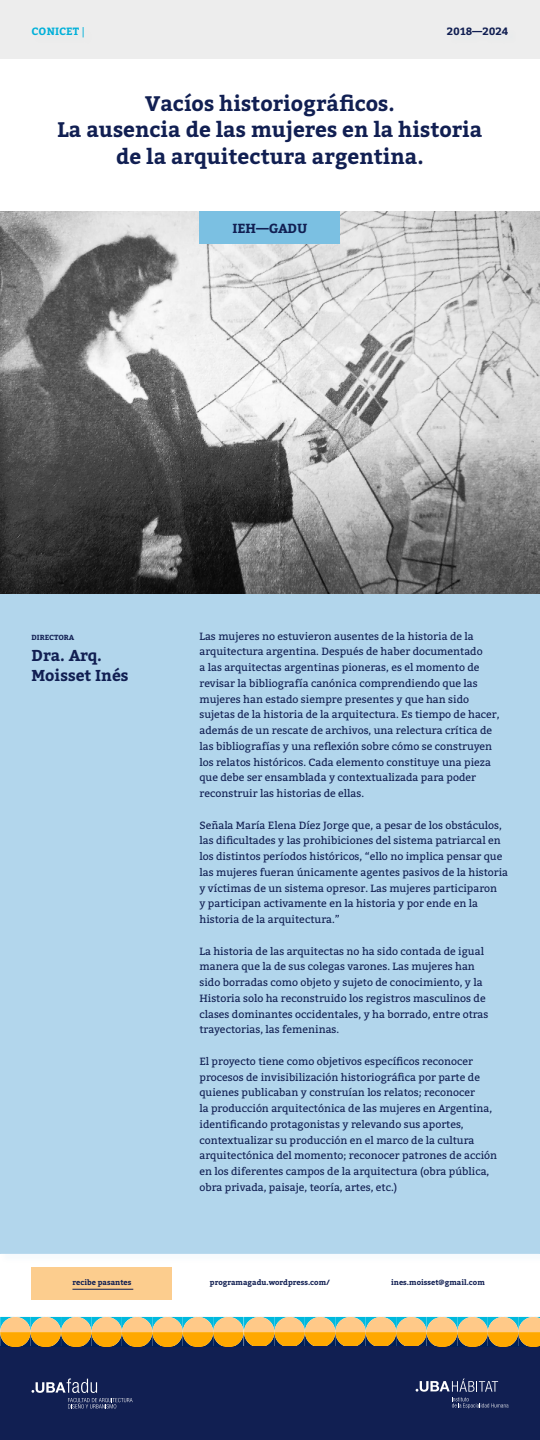
<style>
.page{position:relative;width:540px;height:1440px;background:#fff}
.page>*{position:absolute;margin:0;border:0;box-sizing:border-box;transform-origin:0 0}
.t1{font:700 21px/26.2px "Bitter";color:#111f52;text-align:center}
.t2{font:700 15.75px/21px "Bitter";color:#111f52}
.t3{font:700 13.12px "Bitter";color:#111f52}
.t4{font:10.5px/15.8px "Bitter";color:#111f52}
.t5{font:700 10.5px "Bitter";color:#111f52}
.t6{font:700 10.5px "Bitter";letter-spacing:.01em;color:#00b0d9}
.t7{font:700 7.5px "Bitter";color:#111f52}
.t8{font:700 7.35px "Bitter";color:#111f52}
.s1{font-weight:400}
</style>
<div class="page">
<div style="left:0;top:594px;width:540px;height:659px;background:#b2d6ec"></div>
<div style="left:0;top:0;width:540px;height:58px;background:#ededed"></div>
<img style="left:0;top:212px;width:540px;height:381px">
<div style="left:200px;top:212px;width:140px;height:32px;background:#7bc0e2"></div>
<div style="left:244px;top:1316px;width:244px;height:30px;background:#effafc"></div>
<div style="left:0;top:1346px;width:540px;height:94px;background:#111f52"></div>
<svg style="left:31px;top:1378px;width:102px;height:31px"></svg>
<svg style="left:416px;top:1378px;width:93px;height:30px"></svg>
<div style="left:436px;top:1316px;width:104px;height:30px;background:#effafc"></div>
<div style="left:0;top:1316px;width:244px;height:30px;background:#effafc"></div>
<svg style="left:0;top:1317px;width:540px;height:29px;background:#d3af59"></svg>
<div style="left:32px;top:1267px;width:140px;height:32px;background:#fccd8e"></div>
<hr style="left:72px;top:1289px;width:61px;height:1px;background:#111f52">
<p class="t6" style="left:32px;top:25px;width:55px">CONICET <span class="s1">|</span></p>
<p class="t5" style="left:447px;top:25px;width:63px">2018―2024</p>
<h1 class="t1" style="left:57px;top:91px;width:427px">Vacíos historiográficos.<br>La ausencia de las mujeres en la historia de la arquitectura argentina.</h1>
<p class="t3" style="left:232px;top:220px;width:77px">IEH―GADU</p>
<p class="t8" style="left:32px;top:632px;width:44px">DIRECTORA</p>
<h2 class="t2" style="left:32px;top:645px;width:99px">Dra. Arq.<br>Moisset Inés</h2>
<p class="t4" style="left:200px;top:628px;width:302px">Las mujeres no estuvieron ausentes de la historia de la arquitectura argentina. Después de haber documentado<br>a las arquitectas argentinas pioneras, es el momento de revisar la bibliografía canónica comprendiendo que las mujeres han estado siempre presentes y que han sido sujetas de la historia de la arquitectura. Es tiempo de hacer, además de un rescate de archivos, una relectura crítica de las bibliografías y una reflexión sobre cómo se construyen los relatos históricos. Cada elemento constituye una pieza que debe ser ensamblada y contextualizada para poder reconstruir las historias de ellas.</p>
<p class="t4" style="left:200px;top:817px;width:310px">Señala María Elena Díez Jorge que, a pesar de los obstáculos, las dificultades y las prohibiciones del sistema patriarcal en los distintos períodos históricos, “ello no implica pensar que las mujeres fueran únicamente agentes pasivos de la historia y víctimas de un sistema opresor. Las mujeres participaron<br>y participan activamente en la historia y por ende en la historia de la arquitectura.”</p>
<p class="t4" style="left:200px;top:943px;width:291px">La historia de las arquitectas no ha sido contada de igual manera que la de sus colegas varones. Las mujeres han sido borradas como objeto y sujeto de conocimiento, y la Historia solo ha reconstruido los registros masculinos de clases dominantes occidentales, y ha borrado, entre otras trayectorias, las femeninas.</p>
<p class="t4" style="left:200px;top:1053px;width:299px">El proyecto tiene como objetivos específicos reconocer procesos de invisibilización historiográfica por parte de quienes publicaban y construían los relatos; reconocer<br>la producción arquitectónica de las mujeres en Argentina, identificando protagonistas y relevando sus aportes, contextualizar su producción en el marco de la cultura arquitectónica del momento; reconocer patrones de acción en los diferentes campos de la arquitectura (obra pública, obra privada, paisaje, teoría, artes, etc.)</p>
<p class="t7" style="left:72px;top:1278px;width:61px">recibe pasantes</p>
<p class="t7" style="left:210px;top:1278px;width:122px">programagadu.wordpress.com/</p>
<p class="t7" style="left:391px;top:1278px;width:95px">ines.moisset@gmail.com</p>
</div>
